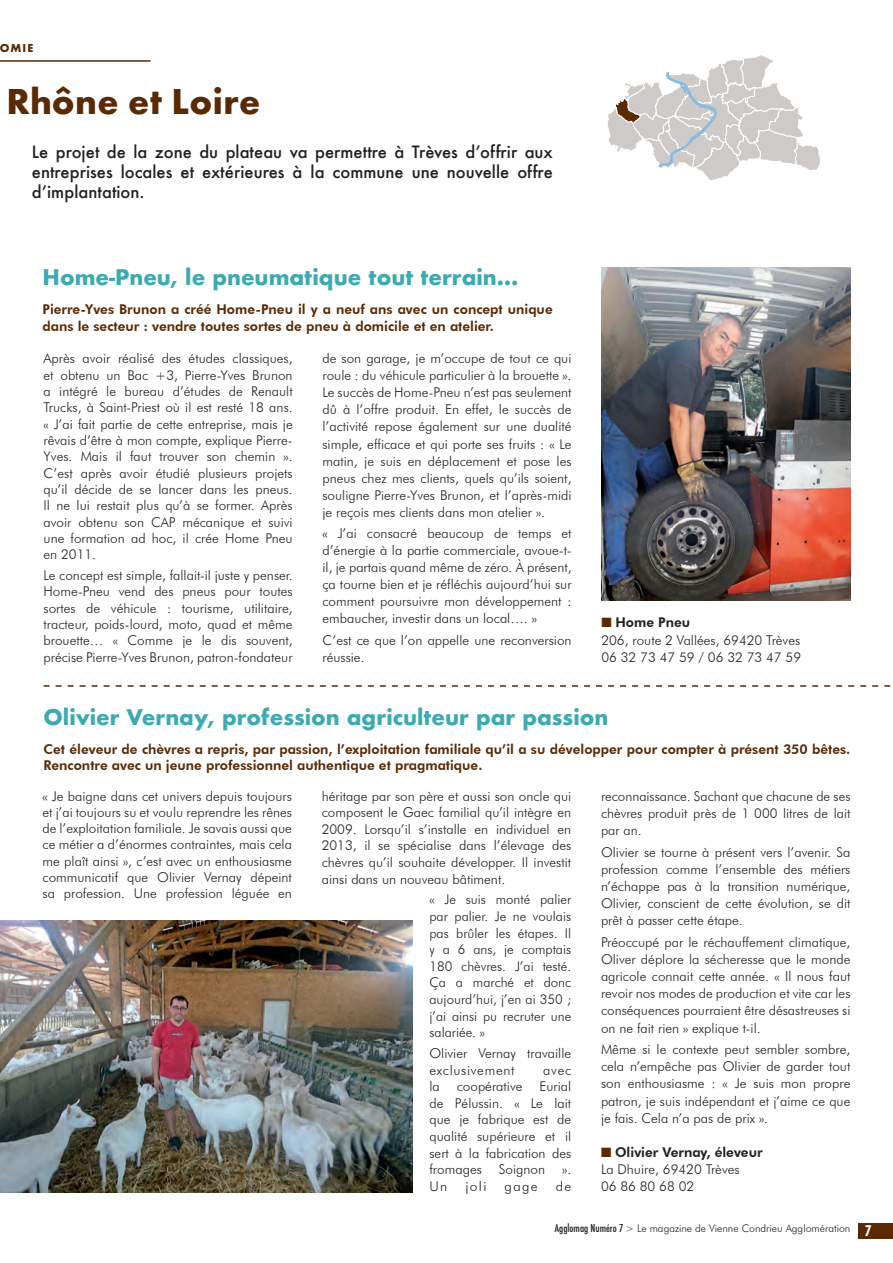
<style>
.page{position:relative;width:893px;height:1263px;background:#fff}
.page>*{position:absolute;margin:0;border:0;box-sizing:border-box;transform-origin:0 0}
.t1{font:700 37.5px "Futura PT";letter-spacing:.01em;color:#5a2a05}
.t2{font:700 21px "Futura";color:#3caab2}
.t3{font:500 16.5px/19.8px "Futura";color:#231f20;text-align:justify}
.t4{font:700 condensed 15px "Futura BT";color:#fff}
.t5{font:300 13.5px/16.6px "Futura BT";color:#231f20;text-align:justify}
.t6{font:800 13.5px/16.2px "Futura BT";color:#5a2a05}
.t7{font:800 13.5px "Futura BT";color:#231f20}
.t8{font:700 12px "Futura PT";color:#5a2a05}
.t9{font:300 10.5px "Futura BT";color:#231f20}
.s1{color:#5a2a05}
.s2{font-family:"Futura";font-weight:500;font-stretch:condensed}
</style>
<div class="page">
<img style="left:601px;top:268px;width:249px;height:332px">
<div style="left:859px;top:1222px;width:34px;height:16px;background:#5a2a05"></div>
<hr style="left:0;top:60px;width:151px;height:2px;background:#5a2a05">
<img style="left:0;top:920px;width:412px;height:273px">
<svg style="left:44px;top:685px;width:847px;height:2px"></svg>
<svg style="left:607px;top:55px;width:213px;height:125px"></svg>
<p class="t8" style="left:0;top:40px;width:35px">OMIE</p>
<h1 class="t1" style="left:6px;top:77px;width:255px">Rhône et Loire</h1>
<p class="t3" style="left:32px;top:142px;width:522px">Le projet de la zone du plateau va permettre à Trèves d’offrir aux entreprises locales et extérieures à la commune une nouvelle offre d’implantation.</p>
<p class="t2" style="left:43px;top:262px;width:477px">Home-Pneu, le pneumatique tout terrain…</p>
<p class="t6" style="left:43px;top:301px;width:512px">Pierre-Yves Brunon a créé Home-Pneu il y a neuf ans avec un concept unique dans le secteur : vendre toutes sortes de pneu à domicile et en atelier.</p>
<p class="t5" style="left:44px;top:350px;width:251px">Après avoir réalisé des études classiques, et obtenu un Bac +3, Pierre-Yves Brunon a intégré le bureau d’études de Renault Trucks, à Saint-Priest où il est resté 18 ans. « J’ai fait partie de cette entreprise, mais je rêvais d’être à mon compte, explique Pierre-Yves. Mais il faut trouver son chemin ».</p>
<p class="t5" style="left:44px;top:465px;width:251px">C’est après avoir étudié plusieurs projets qu’il décide de se lancer dans les pneus.<br>Il ne lui restait plus qu’à se former. Après avoir obtenu son CAP mécanique et suivi une formation ad hoc, il crée Home Pneu en 2011.</p>
<p class="t5" style="left:44px;top:567px;width:251px">Le concept est simple, fallait-il juste y penser.<br>Home-Pneu vend des pneus pour toutes sortes de véhicule : tourisme, utilitaire, tracteur, poids-lourd, moto, quad et même brouette… « Comme je le dis souvent, précise Pierre-Yves Brunon, patron-fondateur</p>
<p class="t5" style="left:322px;top:350px;width:251px;line-height:17.1px">de son garage, je m’occupe de tout ce qui roule : du véhicule particulier à la brouette ».<br>Le succès de Home-Pneu n’est pas seulement dû à l’offre produit. En effet, le succès de l’activité repose également sur une dualité simple, efficace et qui porte ses fruits : « Le matin, je suis en déplacement et pose les pneus chez mes clients, quels qu’ils soient, souligne Pierre-Yves Brunon, et l’après-midi je reçois mes clients dans mon atelier ».</p>
<p class="t5" style="left:322px;top:524px;width:251px;line-height:17.1px">« J’ai consacré beaucoup de temps et d’énergie à la partie commerciale, avoue-t&shy;il, je partais quand même de zéro. À présent, ça tourne bien et je réfléchis aujourd’hui sur comment poursuivre mon développement : embaucher, investir dans un local…. »</p>
<p class="t5" style="left:322px;top:631px;width:251px;line-height:17.1px">C’est ce que l’on appelle une reconversion réussie.</p>
<p class="t7" style="left:601px;top:614px;width:90px"><span class="s1">■</span> Home Pneu</p>
<p class="t5" style="left:601px;top:631px;width:200px">206, route 2 Vallées, 69420 Trèves</p>
<p class="t5" style="left:601px;top:648px;width:201px">06 32 73 47 59 / 06 32 73 47 59</p>
<p class="t2" style="left:44px;top:702px;width:566px">Olivier Vernay, profession agriculteur par passion</p>
<p class="t6" style="left:44px;top:741px;width:808px">Cet éleveur de chèvres a repris, par passion, l’exploitation familiale qu’il a su développer pour compter à présent 350 bêtes.<br>Rencontre avec un jeune professionnel authentique et pragmatique.</p>
<p class="t5" style="left:43px;top:788px;width:251px;line-height:16.2px">« Je baigne dans cet univers depuis toujours et j’ai toujours su et voulu reprendre les rênes de l’exploitation familiale. Je savais aussi que ce métier a d’énormes contraintes, mais cela me plaît ainsi », c’est avec un enthousiasme communicatif que Olivier Vernay dépeint sa profession. Une profession léguée en</p>
<p class="t5" style="left:322px;top:787px;width:251px">héritage par son père et aussi son oncle qui composent le Gaec familial qu’il intègre en 2009. Lorsqu’il s’installe en individuel en 2013, il se spécialise dans l’élevage des chèvres qu’il souhaite développer. Il investit ainsi dans un nouveau bâtiment.</p>
<p class="t5" style="left:429px;top:891px;width:143px">« Je suis monté palier par palier. Je ne voulais pas brûler les étapes. Il y a 6 ans, je comptais 180 chèvres. J’ai testé.<br>Ça a marché et donc aujourd’hui, j’en ai 350 ; j’ai ainsi pu recruter une salariée. »</p>
<p class="t5" style="left:429px;top:1045px;width:143px">Olivier Vernay travaille exclusivement</p>
<p class="t5" style="left:543px;top:1061px;width:29px">avec</p>
<p class="t5" style="left:429px;top:1078px;width:143px;text-indent:110px">Eurial de Pélussin. « Le lait que je fabrique est de qualité supérieure et il sert à la fabrication des fromages</p>
<p class="t5" style="left:429px;top:1078px;width:12px">la</p>
<p class="t5" style="left:457px;top:1078px;width:67px">coopérative</p>
<p class="t5" style="left:499px;top:1161px;width:48px">Soignon</p>
<p class="t5" style="left:562px;top:1161px;width:11px">».</p>
<p class="t5" style="left:429px;top:1177px;width:19px">Un</p>
<p class="t5" style="left:465px;top:1177px;width:23px">joli</p>
<p class="t5" style="left:505px;top:1177px;width:34px">gage</p>
<p class="t5" style="left:556px;top:1177px;width:17px">de</p>
<p class="t5" style="left:601px;top:787px;width:251px;line-height:17.2px">reconnaissance. Sachant que chacune de ses chèvres produit près de 1 000 litres de lait par an.</p>
<p class="t5" style="left:601px;top:843px;width:251px;line-height:17.2px">Olivier se tourne à présent vers l’avenir. Sa profession comme l’ensemble des métiers n’échappe pas à la transition numérique, Olivier, conscient de cette évolution, se dit prêt à passer cette étape.</p>
<p class="t5" style="left:601px;top:933px;width:251px;line-height:17.2px">Préoccupé par le réchauffement climatique, Oliver déplore la sécheresse que le monde agricole connait cette année. « Il nous faut revoir nos modes de production et vite car les conséquences pourraient être désastreuses si on ne fait rien » explique t-il.</p>
<p class="t5" style="left:601px;top:1040px;width:251px;line-height:17.2px">Même si le contexte peut sembler sombre, cela n’empêche pas Olivier de garder tout son enthousiasme : « Je suis mon propre patron, je suis indépendant et j’aime ce que je fais. Cela n’a pas de prix ».</p>
<p class="t7" style="left:601px;top:1144px;width:163px"><span class="s1">■</span> Olivier Vernay, éleveur</p>
<p class="t5" style="left:601px;top:1160px;width:140px">La Dhuire, 69420 Trèves</p>
<p class="t5" style="left:601px;top:1177px;width:95px">06 86 80 68 02</p>
<p class="t9" style="left:555px;top:1222px;width:297px"><span class="s2">Agglomag Numéro 7</span> &gt; Le magazine de Vienne Condrieu Agglomération</p>
<p class="t4" style="left:865px;top:1222px;width:8px">7</p>
</div>
